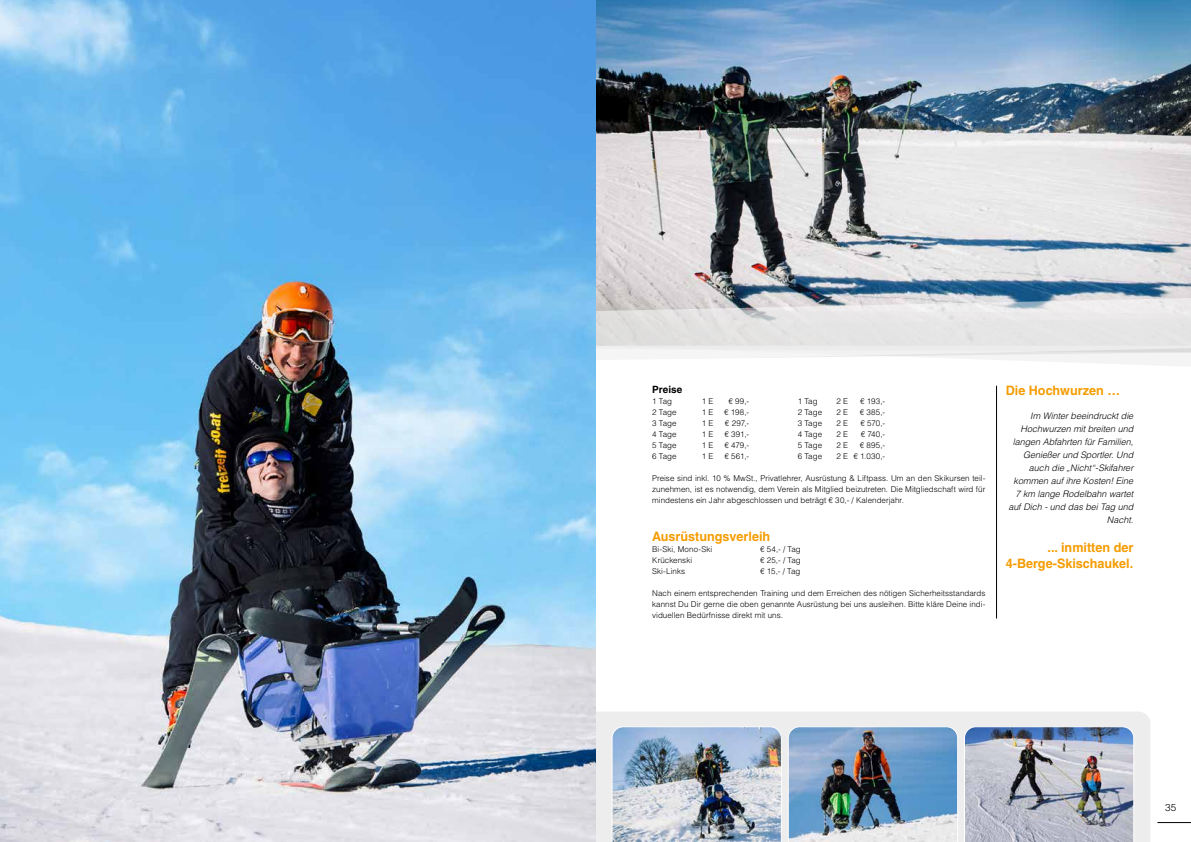
<style>
.page{position:relative;width:1191px;height:842px;background:#fff}
.page>*{position:absolute;margin:0;border:0;box-sizing:border-box;transform-origin:0 0}
.t1{font:700 13px/15.6px "Helvetica LT";color:#f59c00;text-align:right}
.t2{font:700 10px "Helvetica LT";color:#000}
.t3{font:300 10px "Helvetica LT";color:#000}
.t4{font:italic 300 9px/13px "Helvetica LT";color:#000;text-align:right}
.t5{font:300 8px/11px "Helvetica LT";letter-spacing:.005em;color:#000;text-align:justify}
</style>
<div class="page">
<img style="left:595px;top:0;width:596px;height:283px">
<img style="left:595px;top:283px;width:596px;height:14px">
<svg style="left:595px;top:297px;width:596px;height:78px;fill:#e8e7e7"></svg>
<div style="left:595px;top:711px;width:555px;height:131px;background:#ededed"></div>
<img style="left:611px;top:726px;width:523px;height:116px">
<img style="left:0;top:0;width:595px;height:842px">
<hr style="left:1157px;top:822px;width:34px;height:1px;background:#000">
<hr style="left:996px;top:386px;width:1px;height:232px;background:#000">
<p class="t2" style="left:652px;top:383px;width:32px">Preise</p>
<p class="t5" style="left:652px;top:396px;width:21px">1 Tag</p>
<p class="t5" style="left:701px;top:396px;width:13px">1 E</p>
<p class="t5" style="left:728px;top:396px;width:22px">€ 99,-</p>
<p class="t5" style="left:797px;top:396px;width:21px">1 Tag</p>
<p class="t5" style="left:836px;top:396px;width:13px">2 E</p>
<p class="t5" style="left:860px;top:396px;width:26px">€ 193,-</p>
<p class="t5" style="left:652px;top:407px;width:26px">2 Tage</p>
<p class="t5" style="left:701px;top:407px;width:13px">1 E</p>
<p class="t5" style="left:724px;top:407px;width:26px">€ 198,-</p>
<p class="t5" style="left:797px;top:407px;width:26px">2 Tage</p>
<p class="t5" style="left:836px;top:407px;width:13px">2 E</p>
<p class="t5" style="left:860px;top:407px;width:27px">€ 385,-</p>
<p class="t5" style="left:652px;top:418px;width:26px">3 Tage</p>
<p class="t5" style="left:701px;top:418px;width:13px">1 E</p>
<p class="t5" style="left:725px;top:418px;width:26px">€ 297,-</p>
<p class="t5" style="left:797px;top:418px;width:26px">3 Tage</p>
<p class="t5" style="left:836px;top:418px;width:13px">2 E</p>
<p class="t5" style="left:860px;top:418px;width:26px">€ 570,-</p>
<p class="t5" style="left:652px;top:429px;width:26px">4 Tage</p>
<p class="t5" style="left:701px;top:429px;width:13px">1 E</p>
<p class="t5" style="left:724px;top:429px;width:26px">€ 391,-</p>
<p class="t5" style="left:797px;top:429px;width:26px">4 Tage</p>
<p class="t5" style="left:836px;top:429px;width:13px">2 E</p>
<p class="t5" style="left:860px;top:429px;width:26px">€ 740,-</p>
<p class="t5" style="left:652px;top:440px;width:26px">5 Tage</p>
<p class="t5" style="left:701px;top:440px;width:13px">1 E</p>
<p class="t5" style="left:724px;top:440px;width:26px">€ 479,-</p>
<p class="t5" style="left:797px;top:440px;width:26px">5 Tage</p>
<p class="t5" style="left:836px;top:440px;width:13px">2 E</p>
<p class="t5" style="left:860px;top:440px;width:27px">€ 895,-</p>
<p class="t5" style="left:652px;top:451px;width:26px">6 Tage</p>
<p class="t5" style="left:701px;top:451px;width:13px">1 E</p>
<p class="t5" style="left:724px;top:451px;width:26px">€ 561,-</p>
<p class="t5" style="left:797px;top:451px;width:26px">6 Tage</p>
<p class="t5" style="left:836px;top:451px;width:50px">2 E € 1.030,-</p>
<p class="t5" style="left:652px;top:473px;width:335px">Preise sind inkl. 10 % MwSt., Privatlehrer, Ausrüstung &amp; Liftpass. Um an den Skikursen teil&shy;zunehmen, ist es notwendig, dem Verein als Mitglied beizutreten. Die Mitgliedschaft wird für mindestens ein Jahr abgeschlossen und beträgt € 30,- / Kalenderjahr.</p>
<h1 class="t1" style="left:652px;top:528px;width:120px">Ausrüstungsverleih</h1>
<p class="t5" style="left:652px;top:543px;width:62px">Bi-Ski, Mono-Ski</p>
<p class="t5" style="left:760px;top:543px;width:42px">€ 54,- / Tag</p>
<p class="t5" style="left:652px;top:554px;width:41px">Krückenski</p>
<p class="t5" style="left:760px;top:554px;width:42px">€ 25,- / Tag</p>
<p class="t5" style="left:652px;top:565px;width:34px">Ski-Links</p>
<p class="t5" style="left:760px;top:565px;width:42px">€ 15,- / Tag</p>
<p class="t5" style="left:652px;top:587px;width:335px">Nach einem entsprechenden Training und dem Erreichen des nötigen Sicherheitsstandards kannst Du Dir gerne die oben genannte Ausrüstung bei uns ausleihen. Bitte kläre Deine indi&shy;viduellen Bedürfnisse direkt mit uns.</p>
<h1 class="t1" style="left:1005px;top:383px;width:116px">Die Hochwurzen …</h1>
<p class="t4" style="left:1008px;top:410px;width:126px">Im Winter beeindruckt die<br>Hochwurzen mit breiten und langen Abfahrten für Familien,<br>Genießer und Sportler. Und auch die „Nicht“-Skifahrer kommen auf ihre Kosten! Eine<br>7 km lange Rodelbahn wartet auf Dich - und das bei Tag und<br>Nacht.</p>
<h1 class="t1" style="left:1006px;top:539px;width:129px">... inmitten der<br>4-Berge-Skischaukel.</h1>
<p class="t3" style="left:1165px;top:801px;width:13px">35</p>
</div>
